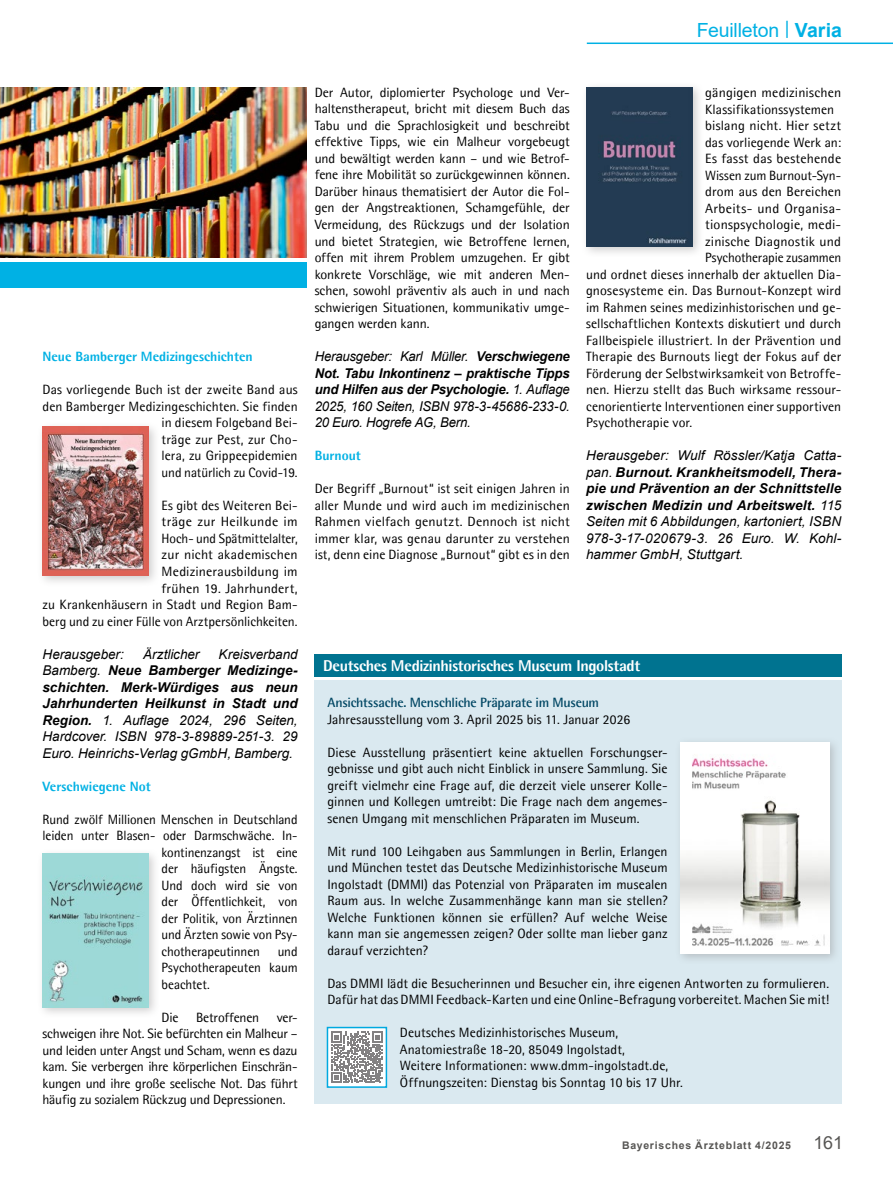
<style>
.page{position:relative;width:893px;height:1191px;background:#fff}
.page>*{position:absolute;margin:0;border:0;box-sizing:border-box;transform-origin:0 0}
.t1{font:19.5px "Arial";letter-spacing:-.01em;color:#00b1e4}
.t2{font:18px "Arial";color:#575654}
.t3{font:800 15.75px "Agfa Rotis Semisans";letter-spacing:-.02em;color:#fff}
.t4{font:13.5px/16.5px "Agfa Rotis Semisans";letter-spacing:.005em;color:#000;text-align:justify}
.t5{font:italic 13.5px/16.5px "Arial";color:#000;text-align:justify}
.t6{font:800 13.5px "Agfa Rotis Semisans";color:#00b1e4}
.t7{font:700 13.5px "Agfa Rotis Semisans";letter-spacing:-.015em;color:#004663}
.t8{font:13.5px "Agfa Rotis Semisans";letter-spacing:.025em;color:#000}
.t9{font:13.5px "Agfa Rotis Semisans";letter-spacing:-.015em;color:#000}
.t10{font:700 10.5px "Arial";letter-spacing:.07em;color:#575654}
.s1{font-weight:700}
</style>
<div class="page">
<hr style="left:587px;top:43px;width:306px;height:1px;background:#00b1e4">
<img style="left:0;top:88px;width:306px;height:170px">
<div style="left:0;top:262px;width:306px;height:26px;background:#00b1e4"></div>
<div style="left:37px;top:421px;width:124px;height:166px;background:#878586;opacity:.4"></div>
<img style="left:43px;top:426px;width:106px;height:149px">
<div style="left:37px;top:848px;width:123px;height:170px;background:#878586;opacity:.4"></div>
<img style="left:43px;top:853px;width:106px;height:154px">
<div style="left:580px;top:81px;width:124px;height:177px;background:#878586;opacity:.4"></div>
<img style="left:586px;top:87px;width:106px;height:159px">
<div style="left:315px;top:680px;width:527px;height:424px;background:#dae9f0"></div>
<div style="left:315px;top:654px;width:527px;height:22px;background:#007390"></div>
<div style="left:675px;top:736px;width:165px;height:229px;background:#838182;opacity:.4"></div>
<img style="left:680px;top:742px;width:149px;height:211px">
<div style="left:327px;top:1027px;width:59px;height:60px;background:#fff"></div>
<svg style="left:331px;top:1031px;width:52px;height:52px"></svg>
<div style="left:327px;top:1026px;width:60px;height:61px;border:2px solid #00a9e0"></div>
<h1 class="t1" style="left:697px;top:16px;width:147px">Feuilleton <sup>|</sup> <span class="s1">Varia</span></h1>
<p class="t6" style="left:43px;top:348px;width:212px">Neue Bamberger Medizingeschichten</p>
<p class="t4" style="left:43px;top:381px;width:257px;text-align:right">Das vorliegende Buch ist der zweite Band aus den Bamberger Medizingeschichten. Sie finden in diesem Folgeband Bei-<br>träge zur Pest, zur Cho-<br>lera, zu Grippeepidemien<br>und natürlich zu Covid-19.</p>
<p class="t4" style="left:43px;top:497px;width:257px;text-align:right">Es gibt des Weiteren Bei-<br>träge zur Heilkunde im<br>Hoch- und Spätmittelalter,<br>zur nicht akademischen<br>Medizinerausbildung im<br>frühen 19. Jahrhundert,<br>zu Krankenhäusern in Stadt und Region Bam&shy;berg und zu einer Fülle von Arztpersönlichkeiten.</p>
<p class="t5" style="left:43px;top:645px;width:83px">Herausgeber:</p>
<p class="t5" style="left:143px;top:645px;width:58px">Ärztlicher</p>
<p class="t5" style="left:43px;top:645px;width:257px;text-indent:176px">Kreisverband Bamberg. <span class="s1">Neue Bamberger Medizinge&shy;schichten. Merk-Würdiges aus neun Jahrhunderten Heilkunst in Stadt und Region.</span> 1. Auflage 2024, 296 Seiten, Hardcover. ISBN 978-3-89889-251-3. 29<br>Euro. Heinrichs-Verlag gGmbH, Bamberg.</p>
<p class="t6" style="left:43px;top:777px;width:110px">Verschwiegene Not</p>
<p class="t4" style="left:43px;top:810px;width:257px">Rund zwölf Millionen Menschen in Deutschland</p>
<p class="t4" style="left:43px;top:827px;width:257px">leiden unter Blasen- oder Darmschwäche. In-</p>
<p class="t4" style="left:162px;top:843px;width:138px">kontinenzangst ist eine</p>
<p class="t4" style="left:162px;top:860px;width:138px">der häufigsten Ängste.</p>
<p class="t4" style="left:162px;top:876px;width:138px">Und doch wird sie von</p>
<p class="t4" style="left:162px;top:893px;width:138px">der Öffentlichkeit, von</p>
<p class="t4" style="left:162px;top:909px;width:138px">der Politik, von Ärztinnen</p>
<p class="t4" style="left:162px;top:926px;width:138px">und Ärzten sowie von Psy-</p>
<p class="t4" style="left:162px;top:942px;width:100px">chotherapeutinnen</p>
<p class="t4" style="left:162px;top:942px;width:138px;text-indent:116px">und Psychotherapeuten kaum beachtet.</p>
<p class="t4" style="left:162px;top:1008px;width:18px">Die</p>
<p class="t9" style="left:196px;top:1009px;width:64px">Betroffenen</p>
<p class="t4" style="left:43px;top:1008px;width:257px;text-indent:234px">ver&shy;schweigen ihre Not. Sie befürchten ein Malheur – und leiden unter Angst und Scham, wenn es dazu kam. Sie verbergen ihre körperlichen Einschrän&shy;kungen und ihre große seelische Not. Das führt häufig zu sozialem Rückzug und Depressionen.</p>
<p class="t4" style="left:315px;top:84px;width:257px">Der Autor, diplomierter Psychologe und Ver&shy;haltenstherapeut, bricht mit diesem Buch das Tabu und die Sprachlosigkeit und beschreibt effektive Tipps, wie ein Malheur vorgebeugt und bewältigt werden kann – und wie Betrof&shy;fene ihre Mobilität so zurückgewinnen können.<br>Darüber hinaus thematisiert der Autor die Fol&shy;gen der Angstreaktionen, Schamgefühle, der Vermeidung, des Rückzugs und der Isolation und bietet Strategien, wie Betroffene lernen, offen mit ihrem Problem umzugehen. Er gibt konkrete Vorschläge, wie mit anderen Men&shy;schen, sowohl präventiv als auch in und nach schwierigen Situationen, kommunikativ umge&shy;gangen werden kann.</p>
<p class="t5" style="left:315px;top:348px;width:257px">Herausgeber: Karl Müller. <span class="s1">Verschwiegene Not. Tabu Inkontinenz – praktische Tipps und Hilfen aus der Psychologie.</span> 1. Auflage 2025, 160 Seiten, ISBN 978-3-45686-233-0.<br>20 Euro. Hogrefe AG, Bern.</p>
<p class="t6" style="left:315px;top:447px;width:48px">Burnout</p>
<p class="t4" style="left:315px;top:480px;width:257px">Der Begriff „Burnout“ ist seit einigen Jahren in aller Munde und wird auch im medizinischen Rahmen vielfach genutzt. Dennoch ist nicht immer klar, was genau darunter zu verstehen ist, denn eine Diagnose „Burnout“ gibt es in den</p>
<p class="t4" style="left:705px;top:84px;width:138px">gängigen medizinischen</p>
<p class="t4" style="left:705px;top:101px;width:131px">Klassifikationssystemen</p>
<p class="t4" style="left:705px;top:117px;width:138px">bislang nicht. Hier setzt</p>
<p class="t4" style="left:705px;top:134px;width:138px">das vorliegende Werk an:</p>
<p class="t4" style="left:705px;top:150px;width:138px">Es fasst das bestehende</p>
<p class="t4" style="left:705px;top:167px;width:138px">Wissen zum Burnout-Syn-</p>
<p class="t4" style="left:705px;top:183px;width:138px">drom aus den Bereichen</p>
<p class="t8" style="left:705px;top:200px;width:138px">Arbeits- und Organisa-</p>
<p class="t4" style="left:705px;top:216px;width:138px">tionspsychologie, medi-</p>
<p class="t4" style="left:705px;top:233px;width:138px">zinische Diagnostik und</p>
<p class="t4" style="left:705px;top:249px;width:138px">Psychotherapie zusammen</p>
<p class="t4" style="left:586px;top:266px;width:257px">und ordnet dieses innerhalb der aktuellen Dia-</p>
<p class="t4" style="left:586px;top:282px;width:257px">gnosesysteme ein. Das Burnout-Konzept wird</p>
<p class="t4" style="left:586px;top:299px;width:257px">im Rahmen seines medizinhistorischen und ge-</p>
<p class="t4" style="left:586px;top:315px;width:257px">sellschaftlichen Kontexts diskutiert und durch</p>
<p class="t4" style="left:586px;top:332px;width:257px">Fallbeispiele illustriert. In der Prävention und</p>
<p class="t4" style="left:586px;top:348px;width:257px">Therapie des Burnouts liegt der Fokus auf der</p>
<p class="t4" style="left:586px;top:365px;width:257px">Förderung der Selbstwirksamkeit von Betroffe-</p>
<p class="t4" style="left:586px;top:381px;width:257px">nen. Hierzu stellt das Buch wirksame ressour-</p>
<p class="t4" style="left:586px;top:398px;width:257px">cenorientierte Interventionen einer supportiven</p>
<p class="t4" style="left:586px;top:414px;width:108px">Psychotherapie vor.</p>
<p class="t5" style="left:586px;top:447px;width:257px">Herausgeber: Wulf Rössler/Katja Catta&shy;pan. <span class="s1">Burnout. Krankheitsmodell, Thera&shy;pie und Prävention an der Schnittstelle zwischen Medizin und Arbeitswelt.</span> 115<br>Seiten mit 6 Abbildungen, kartoniert, ISBN 978-3-17-020679-3. 26 Euro. W. Kohl&shy;hammer GmbH, Stuttgart.</p>
<p class="t3" style="left:323px;top:655px;width:319px">Deutsches Medizinhistorisches Museum Ingolstadt</p>
<p class="t7" style="left:327px;top:694px;width:273px">Ansichtssache. Menschliche Präparate im Museum</p>
<p class="t4" style="left:327px;top:711px;width:304px">Jahresausstellung vom 3. April 2025 bis 11. Januar 2026</p>
<p class="t4" style="left:327px;top:744px;width:342px">Diese Ausstellung präsentiert keine aktuellen Forschungser&shy;gebnisse und gibt auch nicht Einblick in unsere Sammlung. Sie greift vielmehr eine Frage auf, die derzeit viele unserer Kolle&shy;ginnen und Kollegen umtreibt: Die Frage nach dem angemes&shy;senen Umgang mit menschlichen Präparaten im Museum.</p>
<p class="t4" style="left:327px;top:843px;width:342px">Mit rund 100 Leihgaben aus Sammlungen in Berlin, Erlangen und München testet das Deutsche Medizinhistorische Museum Ingolstadt (DMMI) das Potenzial von Präparaten im musealen Raum aus. In welche Zusammenhänge kann man sie stellen?<br>Welche Funktionen können sie erfüllen? Auf welche Weise kann man sie angemessen zeigen? Oder sollte man lieber ganz darauf verzichten?</p>
<p class="t4" style="left:327px;top:974px;width:503px">Das DMMI lädt die Besucherinnen und Besucher ein, ihre eigenen Antworten zu formulieren.<br>Dafür hat das DMMI Feedback-Karten und eine Online-Befragung vorbereitet. Machen Sie mit!</p>
<p class="t4" style="left:400px;top:1024px;width:284px;text-align:left">Deutsches Medizinhistorisches Museum, Anatomiestraße 18-20, 85049 Ingolstadt,<br>Weitere Informationen: www.dmm-ingolstadt.de, Öffnungszeiten: Dienstag bis Sonntag 10 bis 17 Uhr.</p>
<p class="t10" style="left:622px;top:1137px;width:170px">Bayerisches Ärzteblatt 4/2025</p>
<h2 class="t2" style="left:814px;top:1130px;width:31px">161</h2>
</div>
